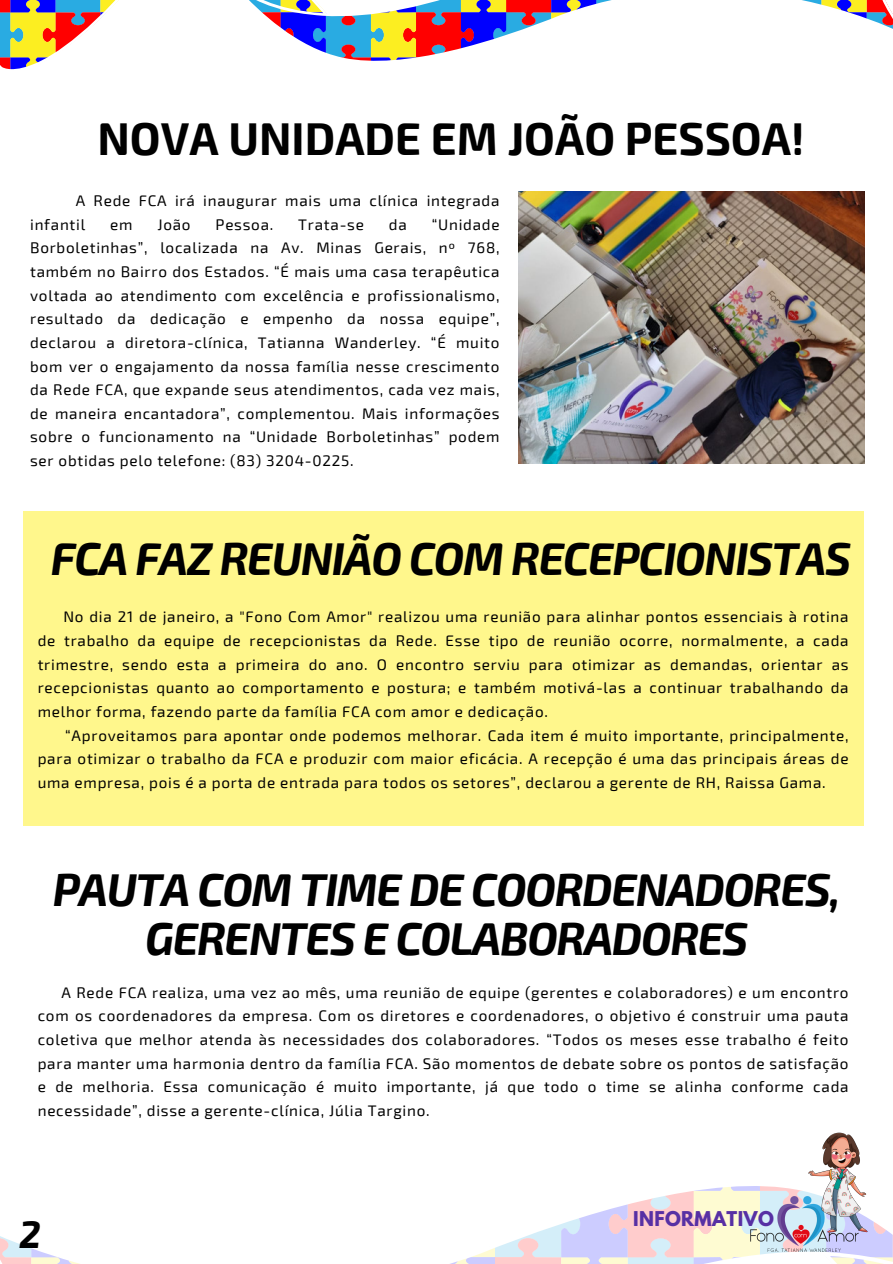
<style>
.page{position:relative;width:893px;height:1264px;background:#fff}
.page>*{position:absolute;margin:0;border:0;box-sizing:border-box;transform-origin:0 0}
.t1{font:italic 700 45px/48.3px "Exo 2";letter-spacing:-.03em;color:#000;text-align:center}
.t2{font:700 45px "Exo 2";color:#000}
.t3{font:italic 700 37.5px "Exo 2";color:#000}
.t4{font:700 18px "League Spartan";letter-spacing:.02em;color:#5730a4}
.t5{font:15.3px/23.7px "Exo 2";letter-spacing:.05em;color:#000;text-align:justify}
</style>
<div class="page">
<svg style="left:0;top:0;width:892px;height:70px"></svg>
<svg style="left:0;top:1186px;width:892px;height:77px"></svg>
<img style="left:745px;top:1186px;width:118px;height:77px">
<img style="left:790px;top:1132px;width:102px;height:102px">
<div style="left:23px;top:511px;width:840px;height:314px;background:#fff78c"></div>
<img style="left:518px;top:191px;width:346px;height:272px">
<p class="t2" style="left:97px;top:110px;width:708px">NOVA UNIDADE EM JOÃO PESSOA!</p>
<p class="t5" style="left:30px;top:188px;width:471px;text-indent:46px">A Rede FCA irá inaugurar mais uma clínica integrada infantil</p>
<p class="t5" style="left:30px;top:212px;width:471px;text-indent:401px">“Unidade Borboletinhas”, localizada na Av. Minas Gerais, nº 768, também no Bairro dos Estados. “É mais uma casa terapêutica voltada ao atendimento com excelência e profissionalismo, resultado da dedicação e empenho da nossa equipe”, declarou a diretora-clínica, Tatianna Wanderley. “É muito bom ver o engajamento da nossa família nesse crescimento da Rede FCA, que expande seus atendimentos, cada vez mais, de maneira encantadora”, complementou. Mais informações sobre o funcionamento na “Unidade Borboletinhas” podem ser obtidas pelo telefone: (83) 3204-0225.</p>
<p class="t5" style="left:110px;top:212px;width:24px">em</p>
<p class="t5" style="left:157px;top:212px;width:35px">João</p>
<p class="t5" style="left:215px;top:212px;width:59px">Pessoa.</p>
<p class="t5" style="left:298px;top:212px;width:67px">Trata-se</p>
<p class="t5" style="left:389px;top:212px;width:19px">da</p>
<p class="t1" style="left:51px;top:532px;width:801px">FCA FAZ REUNIÃO COM RECEPCIONISTAS</p>
<p class="t5" style="left:38px;top:604px;width:812px;text-indent:26px">No dia 21 de janeiro, a "Fono Com Amor" realizou uma reunião para alinhar pontos essenciais à rotina de trabalho da equipe de recepcionistas da Rede. Esse tipo de reunião ocorre, normalmente, a cada trimestre, sendo esta a primeira do ano. O encontro serviu para otimizar as demandas, orientar as recepcionistas quanto ao comportamento e postura; e também motivá-las a continuar trabalhando da melhor forma, fazendo parte da família FCA com amor e dedicação.</p>
<p class="t5" style="left:38px;top:722px;width:812px;text-indent:28px">“Aproveitamos para apontar onde podemos melhorar. Cada item é muito importante, principalmente, para otimizar o trabalho da FCA e produzir com maior eficácia. A recepção é uma das principais áreas de uma empresa, pois é a porta de entrada para todos os setores”, declarou a gerente de RH, Raissa Gama.</p>
<p class="t1" style="left:53px;top:863px;width:789px">PAUTA COM TIME DE COORDENADORES,<br>GERENTES E COLABORADORES</p>
<p class="t5" style="left:38px;top:979px;width:812px;text-indent:24px">A Rede FCA realiza, uma vez ao mês, uma reunião de equipe (gerentes e colaboradores) e um encontro com os coordenadores da empresa. Com os diretores e coordenadores, o objetivo é construir uma pauta coletiva que melhor atenda às necessidades dos colaboradores. “Todos os meses esse trabalho é feito para manter uma harmonia dentro da família FCA. São momentos de debate sobre os pontos de satisfação e de melhoria. Essa comunicação é muito importante, já que todo o time se alinha conforme cada necessidade”, disse a gerente-clínica, Júlia Targino.</p>
<p class="t3" style="left:19px;top:1209px;width:23px">2</p>
<p class="t4" style="left:633px;top:1209px;width:142px">INFORMATIVO</p>
</div>
